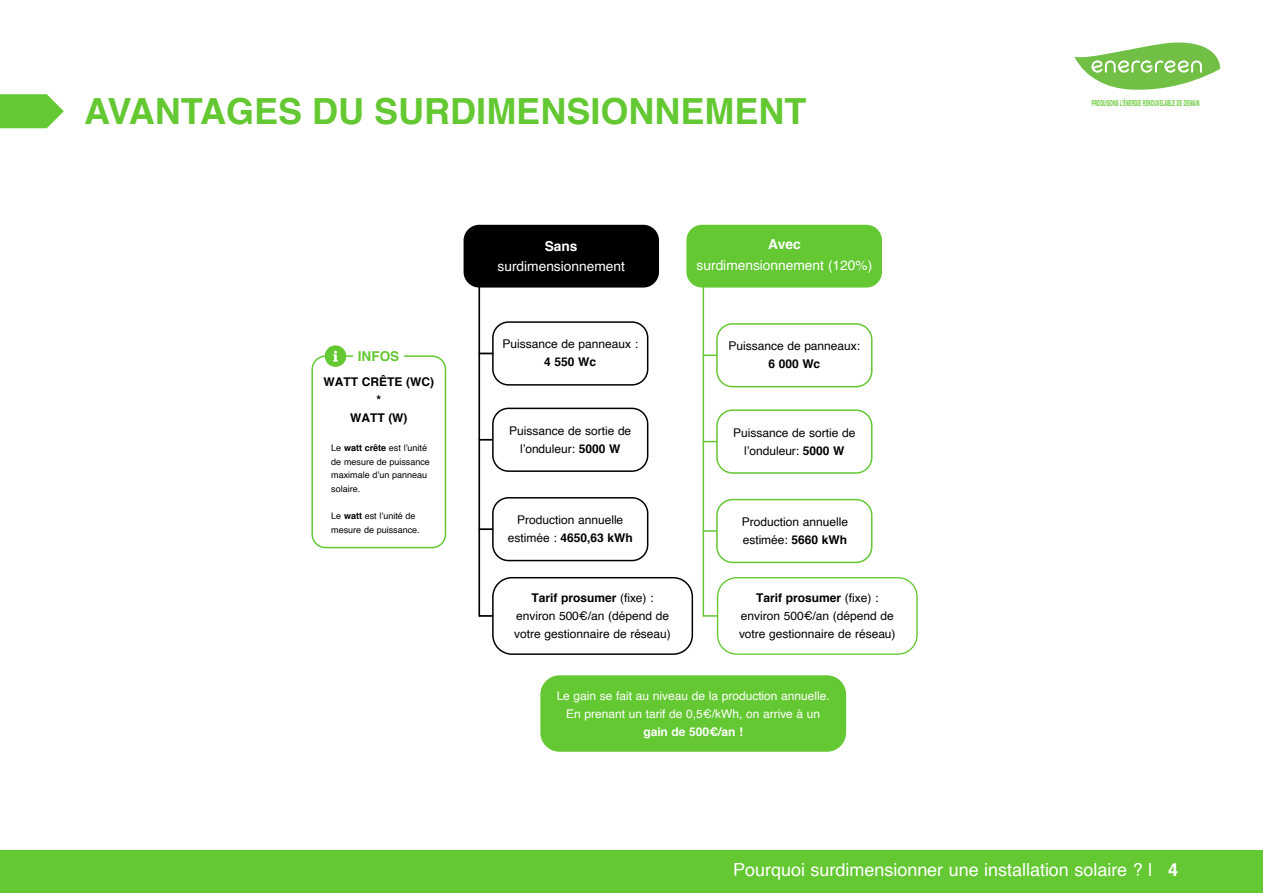
<style>
.page{position:relative;width:1263px;height:893px;background:#fff}
.page>*{position:absolute;margin:0;border:0;box-sizing:border-box;transform-origin:0 0}
.t1{font:700 36px "Helvetica";color:#64c832}
.t2{font:18px "Helvetica";color:#fff}
.t3{font:13.8px "Helvetica";color:#fff}
.t4{font:700 13.8px "Helvetica";color:#fff}
.t5{font:700 13.65px "Helvetica";color:#64c832}
.t6{font:12px/18px "Helvetica";color:#000;text-align:center}
.t7{font:12px/18px "Helvetica";color:#fff;text-align:center}
.t8{font:700 12px/18px "Helvetica";color:#000;text-align:center}
.t9{font:700 12px "Helvetica";color:#fff}
.t10{font:9px/13.5px "Helvetica";color:#000}
.t11{font:700 expanded 8.25px "Helvetica Neue LT Std";letter-spacing:.115em;color:#64c832;scale:.35 1}
.s1{font-weight:700}
</style>
<div class="page">
<div style="left:0;top:850px;width:1263px;height:43px;background:#64c832"></div>
<svg style="left:1074px;top:42px;width:146px;height:48px"></svg>
<div style="left:464px;top:225px;width:195px;height:63px;background:#000;border-radius:16px"></div>
<hr style="left:478px;top:288px;width:2px;height:328px;background:#000">
<hr style="left:703px;top:287px;width:1px;height:329px;background:#64c832">
<svg style="left:704px;top:355px;width:12px;height:1px"></svg>
<svg style="left:704px;top:441px;width:12px;height:1px"></svg>
<svg style="left:704px;top:530px;width:12px;height:2px"></svg>
<svg style="left:703px;top:615px;width:14px;height:2px"></svg>
<div style="left:716px;top:409px;width:156px;height:65px;border:2px solid #64c832;border-radius:16px"></div>
<div style="left:716px;top:499px;width:156px;height:64px;border:2px solid #64c832;border-radius:16px"></div>
<div style="left:717px;top:577px;width:201px;height:78px;border:1px solid #64c832;border-radius:19px"></div>
<div style="left:716px;top:323px;width:156px;height:64px;border:2px solid #64c832;border-radius:16px"></div>
<svg style="left:480px;top:353px;width:12px;height:1px"></svg>
<svg style="left:480px;top:439px;width:12px;height:2px"></svg>
<svg style="left:480px;top:528px;width:12px;height:2px"></svg>
<svg style="left:479px;top:615px;width:13px;height:2px"></svg>
<div style="left:492px;top:408px;width:156px;height:64px;border:2px solid #000;border-radius:16px"></div>
<div style="left:492px;top:497px;width:156px;height:64px;border:2px solid #000;border-radius:16px"></div>
<div style="left:492px;top:577px;width:201px;height:78px;border:2px solid #000;border-radius:19px"></div>
<div style="left:492px;top:321px;width:156px;height:65px;border:2px solid #000;border-radius:16px"></div>
<div style="left:686px;top:225px;width:196px;height:63px;background:#64c832;border-radius:16px"></div>
<div style="left:311px;top:355px;width:135px;height:193px;border:2px solid #64c832;border-radius:13px"></div>
<div style="left:354px;top:345px;width:50px;height:22px;background:#fff"></div>
<div style="left:325px;top:345px;width:21px;height:22px;background:#64c832;border-radius:50%"></div>
<svg style="left:333px;top:351px;width:5px;height:11px"></svg>
<div style="left:540px;top:675px;width:306px;height:77px;background:#64c832;border-radius:19px"></div>
<svg style="left:0;top:94px;width:64px;height:34px;background:#79cf4e"></svg>
<h1 class="t1" style="left:84px;top:97px;width:724px">AVANTAGES DU SURDIMENSIONNEMENT</h1>
<p class="t5" style="left:358px;top:351px;width:43px">INFOS</p>
<p class="t8" style="left:324px;top:374px;width:112px">WATT CRÊTE (WC) *<br>WATT (W)</p>
<p class="t10" style="left:331px;top:442px;width:100px">Le <span class="s1">watt crête</span> est l’unité de mesure de puissance maximale d’un panneau solaire.</p>
<p class="t10" style="left:331px;top:510px;width:90px">Le <span class="s1">watt</span> est l’unité de mesure de puissance.</p>
<p class="t4" style="left:545px;top:240px;width:34px">Sans</p>
<p class="t3" style="left:498px;top:261px;width:129px">surdimensionnement</p>
<p class="t4" style="left:768px;top:239px;width:34px">Avec</p>
<p class="t3" style="left:697px;top:260px;width:177px">surdimensionnement (120%)</p>
<p class="t6" style="left:503px;top:336px;width:137px">Puissance de panneaux :</p>
<p class="t8" style="left:544px;top:354px;width:53px">4 550 Wc</p>
<p class="t6" style="left:728px;top:338px;width:133px">Puissance de panneaux:</p>
<p class="t8" style="left:768px;top:356px;width:53px">6 000 Wc</p>
<p class="t6" style="left:509px;top:422px;width:124px">Puissance de sortie de l’onduleur: <span class="s1">5000 W</span></p>
<p class="t6" style="left:733px;top:424px;width:124px">Puissance de sortie de l’onduleur: <span class="s1">5000 W</span></p>
<p class="t6" style="left:508px;top:512px;width:126px">Production annuelle estimée : <span class="s1">4650,63 kWh</span></p>
<p class="t6" style="left:742px;top:513px;width:108px;text-align:left">Production annuelle estimée: <span class="s1">5660 kWh</span></p>
<p class="t6" style="left:514px;top:590px;width:158px"><span class="s1">Tarif prosumer</span> (fixe) : environ 500€/an (dépend de votre gestionnaire de réseau)</p>
<p class="t6" style="left:739px;top:590px;width:158px"><span class="s1">Tarif prosumer</span> (fixe) : environ 500€/an (dépend de votre gestionnaire de réseau)</p>
<p class="t7" style="left:557px;top:687px;width:275px">Le gain se fait au niveau de la production annuelle.<br>En prenant un tarif de 0,5€/kWh, on arrive à un</p>
<p class="t9" style="left:643px;top:727px;width:101px">gain de 500€/an !</p>
<p class="t11" style="left:1092px;top:100px;width:310px">PRODUISONS L’ÉNERGIE RENOUVELABLE DE DEMAIN</p>
<h2 class="t2" style="left:733px;top:863px;width:446px">Pourquoi surdimensionner une installation solaire ? | <span class="s1">4</span></h2>
</div>
